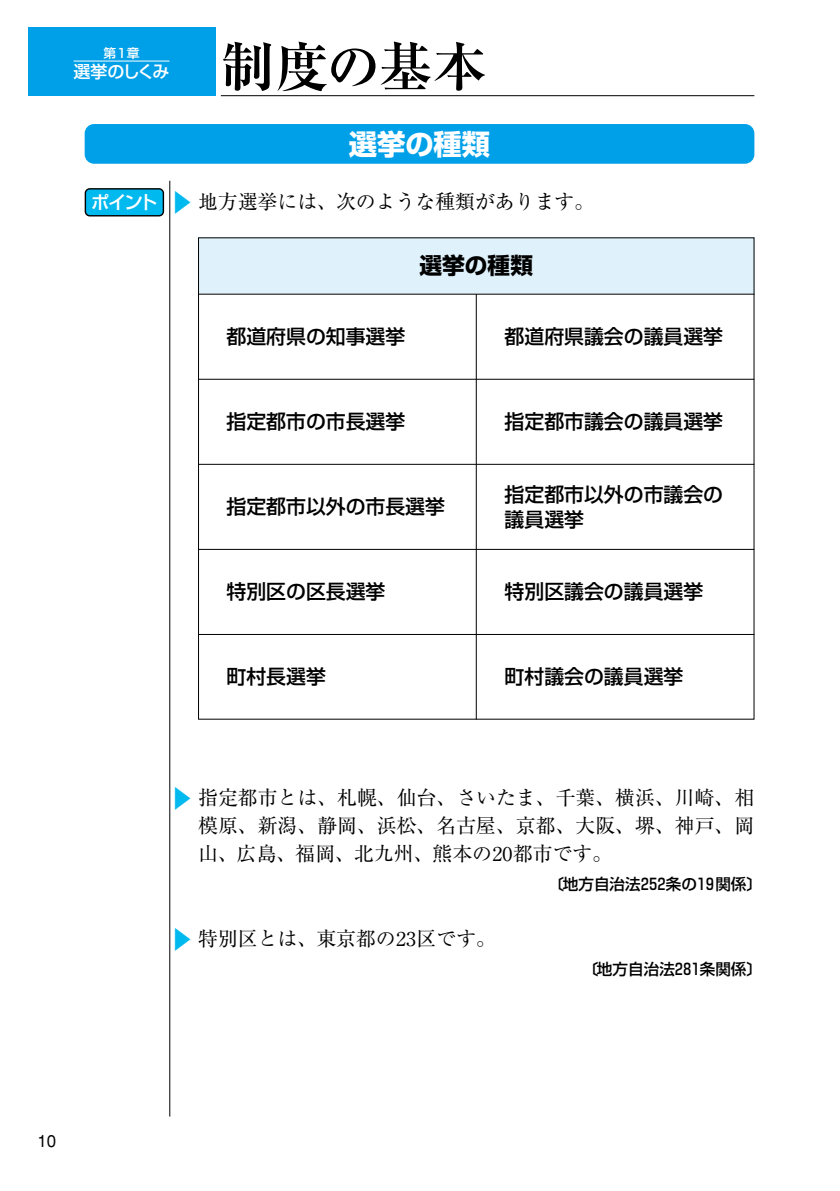
<style>
.page{position:relative;width:840px;height:1191px;background:#fff}
.page>*{position:absolute;margin:0;border:0;box-sizing:border-box;transform-origin:0 0}
.t1{font:700 53.8px "Ryumin";letter-spacing:-.02em;color:#000}
.t2{font:700 28.4px "Shin Go";letter-spacing:-.005em;color:#fff}
.t3{font:700 22.6px "Shin Go";color:#000}
.t4{font:19.8px/28.4px "Ryumin";color:#000;text-align:justify}
.t5{font:500 19.8px/24.8px "Shin Go";color:#000}
.t6{font:500 17px "Shin Go";letter-spacing:-.11em;color:#fff}
.t7{font:500 17px "Gothic BBB";color:#000}
.t8{font:500 15.6px "Shin Go";letter-spacing:-.15em;color:#000}
.t9{font:500 15.6px "Shin Go";color:#000}
.t10{font:500 12.8px "Shin Go";color:#fff}
.s1{font-family:"Shin Go";font-weight:500;font-size:18.4px;color:#fff}
.s2{color:#00b9ef}
</style>
<div class="page">
<div style="left:28px;top:28px;width:187px;height:68px;background:#00a0e9"></div>
<hr style="left:74px;top:61px;width:95px;height:1px;background:#fff">
<hr style="left:221px;top:95px;width:533px;height:1px;background:#000">
<svg style="left:85px;top:188px;width:79px;height:28px;background:#02a5d4"></svg>
<div style="left:85px;top:124px;width:669px;height:40px;background:#00a0e9;border-radius:9px"></div>
<hr style="left:169px;top:181px;width:1px;height:935px;background:#000">
<hr style="left:475px;top:294px;width:1px;height:425px;background:#000">
<hr style="left:198px;top:379px;width:556px;height:1px;background:#000">
<hr style="left:198px;top:464px;width:556px;height:1px;background:#000">
<hr style="left:198px;top:549px;width:556px;height:1px;background:#000">
<hr style="left:198px;top:634px;width:556px;height:1px;background:#000">
<div style="left:198px;top:237px;width:556px;height:57px;background:#dff2fc"></div>
<hr style="left:198px;top:294px;width:556px;height:1px;background:#000">
<p class="t10" style="left:103px;top:45px;width:38px">第1章</p>
<p class="t6" style="left:74px;top:60px;width:97px">選挙のしくみ</p>
<h1 class="t1" style="left:221px;top:34px;width:267px">制度の基本</h1>
<h2 class="t2" style="left:348px;top:125px;width:143px">選挙の種類</h2>
<p class="t4" style="left:91px;top:187px;width:504px"><span class="s1">ポイント</span> <span class="s2">▲</span>地方選挙には、次のような種類があります。</p>
<p class="t3" style="left:419px;top:250px;width:115px">選挙の種類</p>
<p class="t5" style="left:226px;top:323px;width:180px">都道府県の知事選挙</p>
<p class="t5" style="left:504px;top:323px;width:220px">都道府県議会の議員選挙</p>
<p class="t5" style="left:226px;top:408px;width:180px">指定都市の市長選挙</p>
<p class="t5" style="left:504px;top:408px;width:220px">指定都市議会の議員選挙</p>
<p class="t5" style="left:226px;top:493px;width:220px">指定都市以外の市長選挙</p>
<p class="t5" style="left:504px;top:481px;width:220px">指定都市以外の市議会の議員選挙</p>
<p class="t5" style="left:226px;top:578px;width:160px">特別区の区長選挙</p>
<p class="t5" style="left:504px;top:578px;width:200px">特別区議会の議員選挙</p>
<p class="t5" style="left:226px;top:663px;width:101px">町村長選挙</p>
<p class="t5" style="left:504px;top:663px;width:180px">町村議会の議員選挙</p>
<p class="t4" style="left:198px;top:782px;width:557px;text-indent:-28px"><span class="s2">▲</span>指定都市とは、札幌、仙台、さいたま、千葉、横浜、川崎、相模原、新潟、静岡、浜松、名古屋、京都、大阪、堺、神戸、岡山、広島、福岡、北九州、熊本の20都市です。</p>
<p class="t8" style="left:548px;top:873px;width:215px">〔地方自治法２５２条の１９関係〕</p>
<p class="t4" style="left:170px;top:924px;width:327px"><span class="s2">▲</span>特別区とは、東京都の23区です。</p>
<p class="t9" style="left:582px;top:958px;width:181px">〔地方自治法２８１条関係〕</p>
<p class="t7" style="left:37px;top:1131px;width:20px">10</p>
</div>
